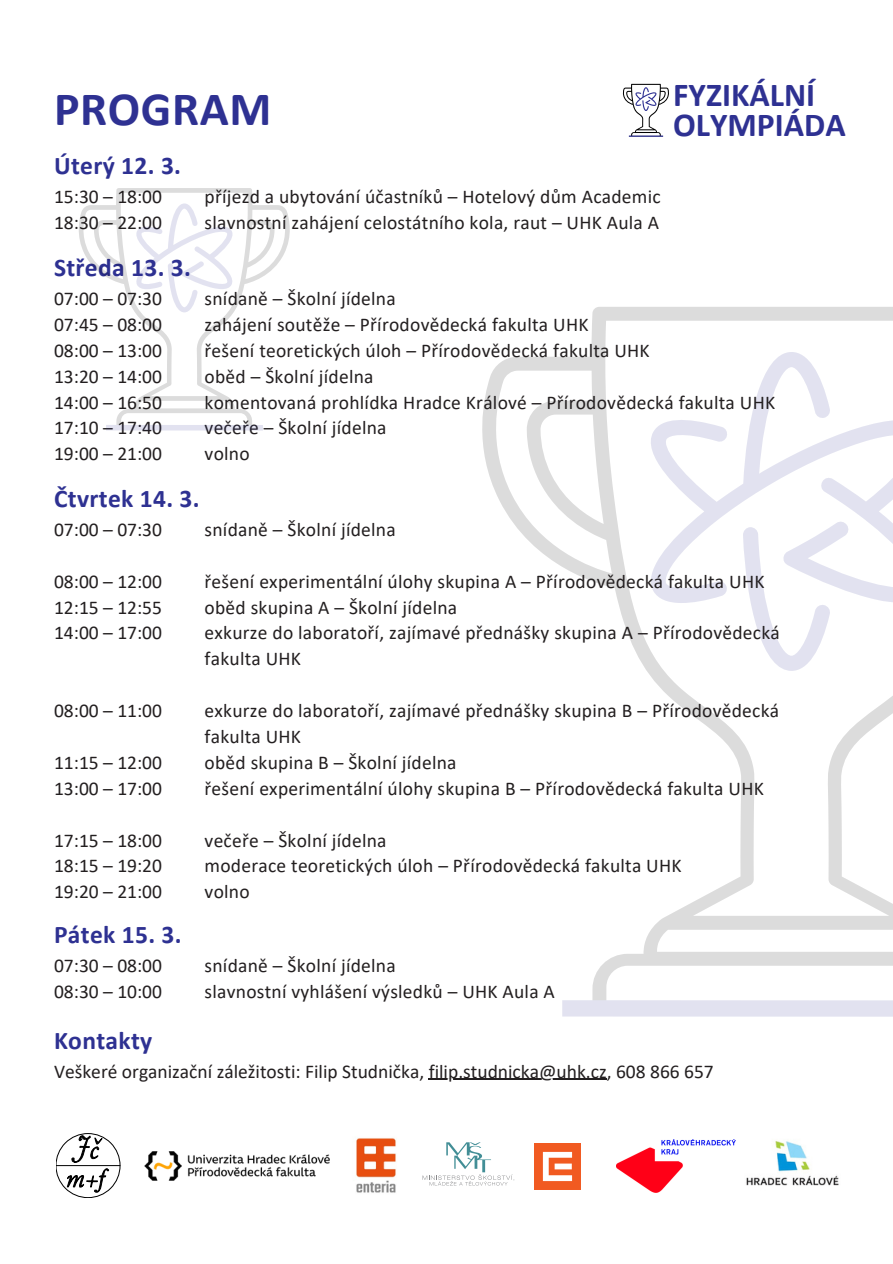
<style>
.page{position:relative;width:893px;height:1264px;background:#fff}
.page>*{position:absolute;margin:0;border:0;box-sizing:border-box;transform-origin:0 0}
.t1{font:700 48px "Calibri";letter-spacing:.015em;color:#2e3192}
.t2{font:700 33.6px/30.3px "Calibri";color:#2e3192}
.t3{font:700 25.5px "Calibri";letter-spacing:.015em;color:#2e3192}
.t4{font:19.5px/25.8px "Calibri";letter-spacing:.015em;color:#231f20}
</style>
<div class="page">
<svg style="left:482px;top:307px;width:410px;height:693px"></svg>
<svg style="left:640px;top:352px;width:252px;height:319px"></svg>
<div style="left:562px;top:1000px;width:330px;height:16px;background:#e2e2f0"></div>
<svg style="left:79px;top:188px;width:211px;height:237px"></svg>
<svg style="left:133px;top:203px;width:103px;height:109px"></svg>
<div style="left:106px;top:425px;width:157px;height:5px;background:#e2e2f0"></div>
<svg style="left:622px;top:84px;width:47px;height:52px"></svg>
<hr style="left:628px;top:136px;width:35px;height:1px;background:#2e3192">
<hr style="left:428px;top:1078px;width:178px;height:1px;background:#231f20">
<img style="left:746px;top:1141px;width:93px;height:45px">
<img style="left:616px;top:1139px;width:119px;height:52px">
<img style="left:534px;top:1143px;width:46px;height:46px">
<svg style="left:56px;top:1133px;width:65px;height:65px"></svg>
<hr style="left:56px;top:1165px;width:64px;height:1px;background:#000">
<img style="left:144px;top:1151px;width:186px;height:30px">
<img style="left:356px;top:1137px;width:40px;height:56px">
<svg style="left:422px;top:1142px;width:92px;height:43px"></svg>
<p class="t1" style="left:54px;top:89px;width:219px">PROGRAM</p>
<p class="t3" style="left:54px;top:155px;width:128px">Úterý 12. 3.</p>
<p class="t4" style="left:54px;top:186px;width:109px">15:30 – 18:00<br>18:30 – 22:00</p>
<h3 class="t4" style="left:204px;top:186px;width:457px">příjezd a ubytování účastníků – Hotelový dům Academic</h3>
<p class="t4" style="left:204px;top:211px;width:456px">slavnostní zahájení celostátního kola, raut – UHK Aula A</p>
<p class="t3" style="left:54px;top:257px;width:138px">Středa 13. 3.</p>
<p class="t2" style="left:673px;top:83px;width:174px">FYZIKÁLNÍ<br>OLYMPIÁDA</p>
<p class="t4" style="left:54px;top:287px;width:109px">07:00 – 07:30<br>07:45 – 08:00</p>
<p class="t4" style="left:54px;top:339px;width:109px">08:00 – 13:00</p>
<p class="t4" style="left:54px;top:365px;width:109px">13:20 – 14:00<br>14:00 – 16:50</p>
<p class="t4" style="left:54px;top:416px;width:109px">17:10 – 17:40<br>19:00 – 21:00</p>
<p class="t4" style="left:204px;top:287px;width:193px">snídaně – Školní jídelna</p>
<p class="t4" style="left:204px;top:313px;width:385px">zahájení soutěže – Přírodovědecká fakulta UHK</p>
<p class="t4" style="left:204px;top:339px;width:446px">řešení teoretických úloh – Přírodovědecká fakulta UHK</p>
<h3 class="t4" style="left:204px;top:365px;width:170px">oběd – Školní jídelna</h3>
<h1 class="t4" style="left:204px;top:391px;width:572px">komentovaná prohlídka Hradce Králové – Přírodovědecká fakulta UHK</h1>
<p class="t4" style="left:204px;top:416px;width:183px">večeře – Školní jídelna</p>
<p class="t4" style="left:204px;top:442px;width:47px">volno</p>
<p class="t3" style="left:54px;top:488px;width:147px">Čtvrtek 14. 3.</p>
<p class="t4" style="left:54px;top:518px;width:109px">07:00 – 07:30</p>
<p class="t4" style="left:54px;top:570px;width:109px">08:00 – 12:00<br>12:15 – 12:55</p>
<p class="t4" style="left:54px;top:621px;width:109px">14:00 – 17:00</p>
<p class="t4" style="left:54px;top:699px;width:109px">08:00 – 11:00</p>
<p class="t4" style="left:54px;top:751px;width:109px">11:15 – 12:00</p>
<p class="t4" style="left:54px;top:777px;width:109px">13:00 – 17:00</p>
<p class="t4" style="left:54px;top:828px;width:109px">17:15 – 18:00</p>
<p class="t4" style="left:54px;top:854px;width:109px">18:15 – 19:20</p>
<h3 class="t4" style="left:54px;top:880px;width:109px">19:20 – 21:00</h3>
<p class="t4" style="left:204px;top:518px;width:193px">snídaně – Školní jídelna</p>
<p class="t4" style="left:204px;top:570px;width:561px">řešení experimentální úlohy skupina A – Přírodovědecká fakulta UHK</p>
<h2 class="t4" style="left:204px;top:595px;width:254px">oběd skupina A – Školní jídelna</h2>
<p class="t4" style="left:204px;top:621px;width:576px">exkurze do laboratoří, zajímavé přednášky skupina A – Přírodovědecká fakulta UHK</p>
<p class="t4" style="left:204px;top:699px;width:576px">exkurze do laboratoří, zajímavé přednášky skupina B – Přírodovědecká fakulta UHK</p>
<p class="t4" style="left:204px;top:751px;width:253px">oběd skupina B – Školní jídelna</p>
<p class="t4" style="left:204px;top:777px;width:560px">řešení experimentální úlohy skupina B – Přírodovědecká fakulta UHK</p>
<p class="t4" style="left:204px;top:828px;width:183px">večeře – Školní jídelna</p>
<p class="t4" style="left:204px;top:854px;width:478px">moderace teoretických úloh – Přírodovědecká fakulta UHK</p>
<p class="t4" style="left:204px;top:880px;width:47px">volno</p>
<p class="t3" style="left:54px;top:923px;width:129px">Pátek 15. 3.</p>
<p class="t4" style="left:54px;top:954px;width:109px">07:30 – 08:00<br>08:30 – 10:00</p>
<p class="t4" style="left:204px;top:954px;width:193px">snídaně – Školní jídelna</p>
<p class="t4" style="left:204px;top:980px;width:352px">slavnostní vyhlášení výsledků – UHK Aula A</p>
<p class="t3" style="left:54px;top:1029px;width:100px">Kontakty</p>
<h3 class="t4" style="left:54px;top:1059px;width:661px">Veškeré organizační záležitosti: Filip Studnička, filip.studnicka@uhk.cz, 608 866 657</h3>
</div>
